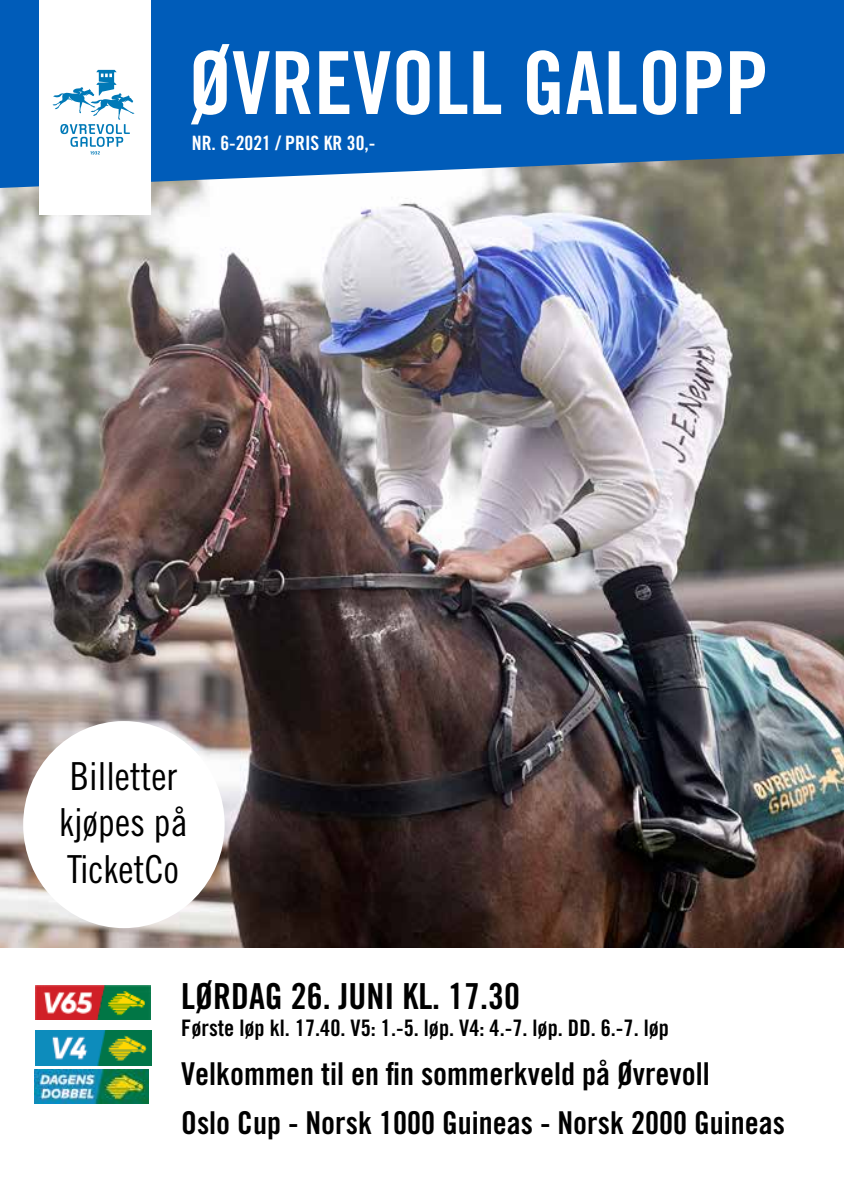
<style>
.page{position:relative;width:844px;height:1191px;background:#fff}
.page>*{position:absolute;margin:0;border:0;box-sizing:border-box;transform-origin:0 0}
.t1{font:38.68px/46.4px "Trade Gothic LT Std Cn 18";color:#000}
.t2{font:35.88px "Trade Gothic LT Std Bd Cn 20";color:#000}
.t3{font:31.5px/49px "Trade Gothic LT Std Bd Cn 20";color:#000}
.t4{font:22.75px "Trade Gothic LT Std Bd Cn 20";color:#000}
.t5{font:19.78px "Trade Gothic LT Std Bd Cn 20";color:#fff}
</style>
<div class="page">
<img style="left:0;top:188px;width:843px;height:759px">
<div style="left:23px;top:721px;width:201px;height:207px;background:#fff;border-radius:50%"></div>
<svg style="left:0;top:0;width:843px;height:188px;fill:#005cb9"></svg>
<div style="left:39px;top:0;width:112px;height:214px;background:#fff"></div>
<svg style="left:52px;top:70px;width:82px;height:84px"></svg>
<svg style="left:191px;top:44px;width:573px;height:80px;fill:#005cb9"></svg>
<img style="left:35px;top:1030px;width:116px;height:35px">
<img style="left:35px;top:985px;width:115px;height:35px">
<img style="left:35px;top:1069px;width:113px;height:34px">
<p class="t5" style="left:192px;top:131px;width:185px">NR. 6-2021 / PRIS KR 30,-</p>
<p class="t1" style="left:59px;top:752px;width:130px">Billetter kjøpes på<br>TicketCo</p>
<p class="t2" style="left:181px;top:974px;width:340px">LØRDAG 26. JUNI KL. 17.30</p>
<p class="t4" style="left:181px;top:1014px;width:489px">Første løp kl. 17.40. V5: 1.-5. løp. V4: 4.-7. løp. DD. 6.-7. løp</p>
<p class="t3" style="left:181px;top:1049px;width:605px">Velkommen til en fin sommerkveld på Øvrevoll<br>Oslo Cup - Norsk 1000 Guineas - Norsk 2000 Guineas</p>
</div>
